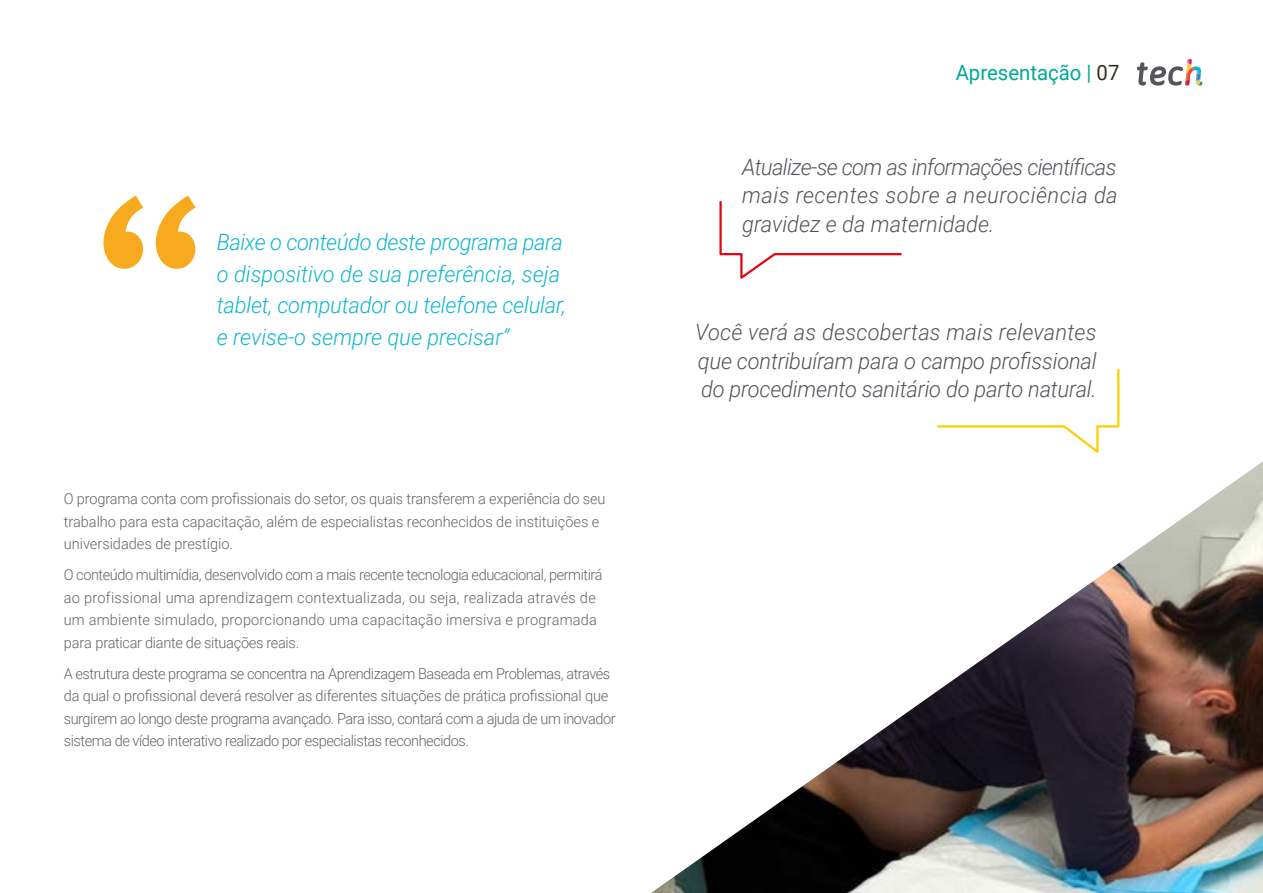
<style>
.page{position:relative;width:1263px;height:893px;background:#fff}
.page>*{position:absolute;margin:0;border:0;box-sizing:border-box;transform-origin:0 0}
.t1{font:italic 300 22.5px/28.5px "Roboto";letter-spacing:-.01em;color:#52555b;text-align:justify}
.t2{font:italic 300 22.5px/31.5px "Roboto";letter-spacing:-.01em;color:#0fb6cf}
.t3{font:21px "Roboto";color:#00a996}
.t4{font:300 15px/22.5px "Roboto";letter-spacing:-.03em;color:#61646a}
.t5{font:300 15px/22.5px "Roboto";letter-spacing:.015em;color:#61646a}
.t6{font:300 15px/22.5px "Roboto";letter-spacing:-.01em;color:#61646a}
.s1{color:#312e20}
</style>
<div class="page">
<img style="left:651px;top:461px;width:612px;height:432px">
<svg style="left:937px;top:369px;width:183px;height:84px"></svg>
<svg style="left:719px;top:201px;width:183px;height:78px"></svg>
<svg style="left:103px;top:196px;width:93px;height:73px"></svg>
<svg style="left:1137px;top:59px;width:65px;height:27px"></svg>
<h1 class="t2" style="left:217px;top:226px;width:351px">Baixe o conteúdo deste programa para o dispositivo de sua preferência, seja tablet, computador ou telefone celular, e revise-o sempre que precisar”</h1>
<p class="t6" style="left:64px;top:487px;width:543px">O programa conta com profissionais do setor, os quais transferem a experiência do seu trabalho para esta capacitação, além de especialistas reconhecidos de instituições e universidades de prestígio.</p>
<p class="t5" style="left:64px;top:563px;width:540px">O conteúdo multimídia, desenvolvido com a mais recente tecnologia educacional, permitirá ao profissional uma aprendizagem contextualizada, ou seja, realizada através de um ambiente simulado, proporcionando uma capacitação imersiva e programada para praticar diante de situações reais.</p>
<p class="t4" style="left:64px;top:662px;width:553px">A estrutura deste programa se concentra na Aprendizagem Baseada em Problemas, através da qual o profissional deverá resolver as diferentes situações de prática profissional que surgirem ao longo deste programa avançado. Para isso, contará com a ajuda de um inovador sistema de vídeo interativo realizado por especialistas reconhecidos.</p>
<h2 class="t3" style="left:956px;top:57px;width:165px">Apresentação | <span class="s1">07</span></h2>
<h1 class="t1" style="left:742px;top:152px;width:377px">Atualize-se com as informações científicas mais recentes sobre a neurociência da gravidez e da maternidade.</h1>
<h1 class="t1" style="left:695px;top:317px;width:403px">Você verá as descobertas mais relevantes que contribuíram para o campo profissional do procedimento sanitário do parto natural.</h1>
</div>
